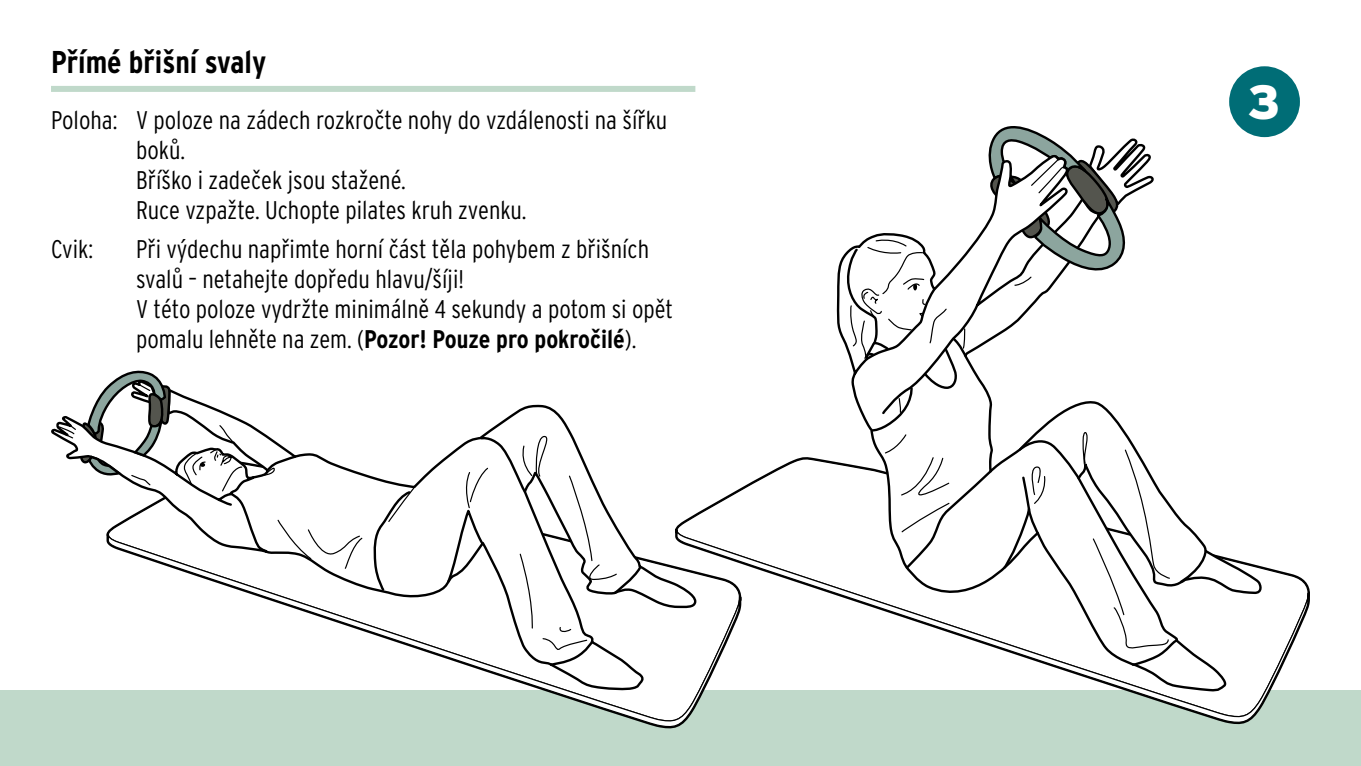
<style>
.page{position:relative;width:1361px;height:766px;background:#fff}
.page>*{position:absolute;margin:0;border:0;box-sizing:border-box;transform-origin:0 0}
.ID_M01_KREIS_SCHWARZ{font:900 48px "Interstate OT";color:#fff}
.id_headline_Übung_li{font:700 condensed 31.5px "Interstate OT";color:#000}
.ID_FLIESSTEXT{font:300 condensed 25.5px/30px "Interstate OT";color:#000}
.s1{font-weight:700}
</style>
<div class="page">
<div style="left:0;top:690px;width:1361px;height:75px;background:#c0d9ca"></div>
<div style="left:1229px;top:66px;width:71px;height:71px;background:#006d76;border-radius:50%"></div>
<svg style="left:545px;top:691px;width:139px;height:37px"></svg>
<svg style="left:51px;top:404px;width:624px;height:287px"></svg>
<svg style="left:445px;top:435px;width:198px;height:231px"></svg>
<svg style="left:183px;top:448px;width:405px;height:206px"></svg>
<svg style="left:58px;top:370px;width:177px;height:116px"></svg>
<svg style="left:676px;top:529px;width:633px;height:194px"></svg>
<svg style="left:833px;top:248px;width:431px;height:443px"></svg>
<svg style="left:850px;top:126px;width:358px;height:540px"></svg>
<div style="left:51px;top:86px;width:644px;height:6px;background:#c0d9ca"></div>
<p class="id_headline_Übung_li" style="left:51px;top:43px;width:217px">Přímé břišní svaly</p>
<p class="ID_FLIESSTEXT" style="left:136px;top:105px;width:532px;text-indent:-85px">Poloha: V poloze na zádech rozkročte nohy do vzdálenosti na šířku boků.<br>Bříško i zadeček jsou stažené.<br>Ruce vzpažte. Uchopte pilates kruh zvenku.</p>
<p class="ID_FLIESSTEXT" style="left:51px;top:234px;width:44px">Cvik:</p>
<p class="ID_FLIESSTEXT" style="left:136px;top:234px;width:538px">Při výdechu napřimte horní část těla pohybem z břišních svalů – netahejte dopředu hlavu/šíji!<br>V této poloze vydržte minimálně 4 sekundy a potom si opět pomalu lehněte na zem. (<span class="s1">Pozor! Pouze pro pokročilé</span>).</p>
<p class="ID_M01_KREIS_SCHWARZ" style="left:1247px;top:70px;width:34px">3</p>
</div>
